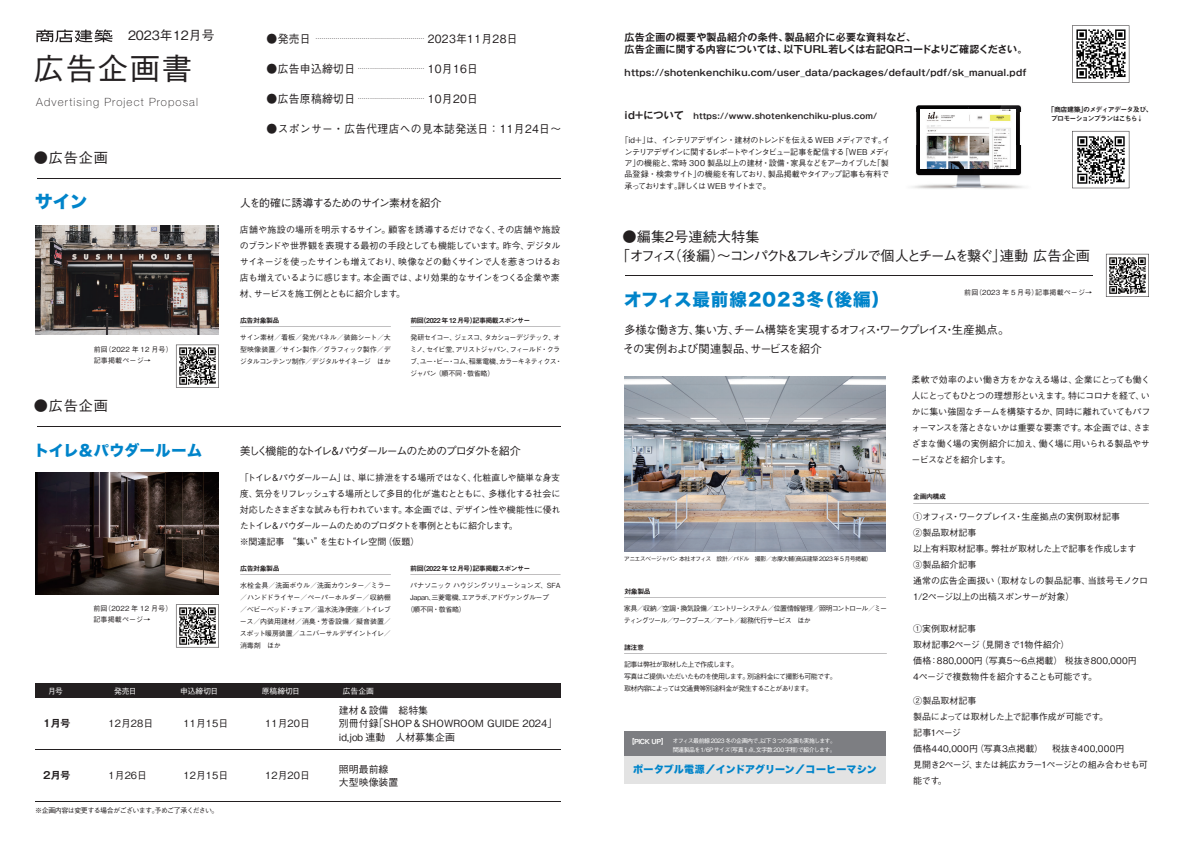
<style>
.page{position:relative;width:1191px;height:842px;background:#fff}
.page>*{position:absolute;margin:0;border:0;box-sizing:border-box;transform-origin:0 0}
.t1{font:30.5px "Gothic BBB Pro Medium 90 pv RKSJ H";letter-spacing:.05em;color:#231f20}
.t2{font:17.5px "Hira Kaku Std W8 90 pv RKSJ H";letter-spacing:.06em;color:#0084ca}
.t3{font:15px "Hira Kaku Std W8 90 pv RKSJ H";letter-spacing:.025em;color:#0084ca}
.t4{font:14.2px/19px "Gothic BBB Pro Medium 90 pv RKSJ H";letter-spacing:-.11em;color:#231f20}
.t5{font:14.2px "Gothic BBB Pro Medium 90 pv RKSJ H";letter-spacing:-.08em;color:#231f20}
.t6{font:12.8px "Gothic BBB Pro Medium 90 pv RKSJ H";letter-spacing:-.01em;color:#231f20}
.t7{font:11.3px "Gothic BBB Pro Medium 90 pv RKSJ H";letter-spacing:.02em;color:#231f20;scale:.95 1}
.t8{font:11.3px/18.4px "Gothic BBB Pro Medium 90 pv RKSJ H";letter-spacing:-.095em;color:#231f20}
.t9{font:100 11.3px "Helvetica Neue";letter-spacing:.1em;color:#231f20}
.t10{font:11px "Gothic BBB Pro Medium 90 pv RKSJ H";letter-spacing:-.115em;color:#231f20}
.t11{font:11px "Gothic BBB Pro Medium 90 pv RKSJ H";letter-spacing:-.09em;color:#231f20}
.t12{font:10px/12px "Gothic MB101 Pr 6 De Bold 90 pv RKSJ H";letter-spacing:.025em;color:#231f20}
.t13{font:10px "Hira Kaku Std W8 90 pv RKSJ H";letter-spacing:.005em;color:#0084ca}
.t14{font:9.9px/13.5px "Gothic BBB Pro Medium 90 pv RKSJ H";color:#231f20}
.t15{font:9.9px "Gothic MB101 Pr 6 De Bold 90 pv RKSJ H";color:#231f20}
.t16{font:9px/16px "Gothic BBB Pro Medium 90 pv RKSJ H";letter-spacing:-.04em;color:#231f20;text-align:justify}
.t17{font:9px/16px "Gothic BBB Pro Medium 90 pv RKSJ H";letter-spacing:-.065em;color:#231f20}
.t18{font:9px/16px "Gothic BBB Pro Medium 90 pv RKSJ H";letter-spacing:-.02em;color:#231f20}
.t19{font:9px/16px "Gothic BBB Pro Medium 90 pv RKSJ H";letter-spacing:-.005em;color:#231f20}
.t20{font:9px "Gothic MB101 Pr 6 De Bold 90 pv RKSJ H";letter-spacing:.025em;color:#231f20}
.t21{font:8px/11.3px "Gothic BBB Pro Medium 90 pv RKSJ H";letter-spacing:-.08em;color:#231f20}
.t22{font:8px "Gothic MB101 Pr 6 De Bold 90 pv RKSJ H";letter-spacing:.025em;color:#231f20}
.t23{font:7.8px "Gothic BBB Pro Medium 90 pv RKSJ H";color:#fff}
.t24{font:7px/12px "Gothic BBB Pro Medium 90 pv RKSJ H";letter-spacing:-.075em;color:#231f20;text-align:justify}
.t25{font:7px/12px "Gothic BBB Pro Medium 90 pv RKSJ H";letter-spacing:-.1em;color:#231f20}
.t26{font:7px/12px "Gothic BBB Pro Medium 90 pv RKSJ H";letter-spacing:-.115em;color:#231f20}
.t27{font:7px/11px "Gothic BBB Pro Medium 90 pv RKSJ H";letter-spacing:.02em;color:#231f20}
.t28{font:7px "Gothic BBB Pro Medium 90 pv RKSJ H";letter-spacing:-.035em;color:#231f20}
.t29{font:6.9px "Midashi Go Pro MB31 90 pv RKSJ H";letter-spacing:-.085em;color:#231f20}
.t30{font:6.9px/9px "Midashi Go Pro MB31 90 pv RKSJ H";letter-spacing:-.11em;color:#231f20}
.t31{font:6.9px "Midashi Go Pro MB31 90 pv RKSJ H";letter-spacing:-.07em;color:#fff}
.t32{font:6.4px "Gothic BBB Pro Medium 90 pv RKSJ H";color:#231f20;scale:.95 1}
.t33{font:6px/9px "Gothic BBB Pro Medium 90 pv RKSJ H";letter-spacing:-.085em;color:#fff}
.t34{font:6px "Gothic BBB Pro Medium 90 pv RKSJ H";letter-spacing:-.09em;color:#231f20}
.s1{font-size:11.3px}
</style>
<div class="page">
<svg style="left:36px;top:30px;width:76px;height:12px"></svg>
<img style="left:916px;top:105px;width:106px;height:8px">
<img style="left:916px;top:113px;width:4px;height:33px">
<img style="left:1016px;top:113px;width:6px;height:33px">
<img style="left:912px;top:146px;width:112px;height:43px">
<img style="left:921px;top:110px;width:94px;height:59px">
<svg style="left:1072px;top:131px;width:57px;height:57px"></svg>
<svg style="left:1072px;top:25px;width:57px;height:58px"></svg>
<hr style="left:35px;top:801px;width:525px;height:1px;background:#231f20">
<hr style="left:35px;top:749px;width:525px;height:1px;background:#231f20">
<div style="left:35px;top:683px;width:525px;height:14px;background:#231f20"></div>
<hr style="left:37px;top:178px;width:523px;height:1px;background:#231f20">
<svg style="left:240px;top:326px;width:151px;height:1px"></svg>
<svg style="left:410px;top:326px;width:150px;height:1px"></svg>
<hr style="left:625px;top:275px;width:467px;height:1px;background:#231f20">
<hr style="left:37px;top:426px;width:523px;height:1px;background:#231f20">
<img style="left:36px;top:225px;width:183px;height:110px">
<img style="left:36px;top:473px;width:183px;height:122px">
<svg style="left:176px;top:345px;width:43px;height:43px"></svg>
<svg style="left:176px;top:604px;width:43px;height:43px"></svg>
<svg style="left:1106px;top:254px;width:43px;height:43px"></svg>
<div style="left:624px;top:732px;width:262px;height:24px;background:#7d7e82"></div>
<div style="left:624px;top:756px;width:262px;height:27px;background:#e3e3e3"></div>
<svg style="left:913px;top:503px;width:236px;height:1px"></svg>
<svg style="left:624px;top:653px;width:263px;height:1px"></svg>
<img style="left:624px;top:377px;width:262px;height:174px">
<h3 class="t6" style="left:128px;top:30px;width:88px">2023年12月号</h3>
<p class="t32" style="left:267px;top:36px;width:266px"><span class="s1">●発売日</span> ……………………………………………… <span class="s1">2023年11月28日</span></p>
<p class="t7" style="left:267px;top:64px;width:224px">●広告申込締切日 <sup>……………………………</sup> 10月16日</p>
<p class="t7" style="left:267px;top:94px;width:224px">●広告原稿締切日 <sup>……………………………</sup> 10月20日</p>
<p class="t7" style="left:267px;top:124px;width:311px">●スポンサー・広告代理店への見本誌発送日：11月24日～</p>
<h1 class="t1" style="left:34px;top:57px;width:160px">広告企画書</h1>
<p class="t9" style="left:36px;top:98px;width:163px">Advertising Project Proposal</p>
<h3 class="t5" style="left:34px;top:153px;width:76px">●広告企画</h3>
<h2 class="t2" style="left:35px;top:195px;width:54px">サイン</h2>
<p class="t11" style="left:240px;top:199px;width:203px">人を的確に誘導するためのサイン素材を紹介</p>
<p class="t16" style="left:240px;top:223px;width:322px">店舗や施設の場所を明示するサイン。顧客を誘導するだけでなく、その店舗や施設のブランドや世界観を表現する最初の手段としても機能しています。昨今、デジタルサイネージを使ったサインも増えており、映像などの動くサインで人を惹きつけるお店も増えているように感じます。本企画では、より効果的なサインをつくる企業や素材、サービスを施工例とともに紹介します。</p>
<p class="t24" style="left:240px;top:332px;width:153px">サイン素材／看板／発光パネル／装飾シート／大型映像装置／サイン製作／グラフィック製作／デジタルコンテンツ制作／デジタルサイネージ　ほか</p>
<p class="t29" style="left:410px;top:318px;width:122px">前回（2022 年 12 月号）記事掲載スポンサー</p>
<p class="t29" style="left:240px;top:318px;width:41px">広告対象製品</p>
<p class="t24" style="left:410px;top:332px;width:154px;text-align:left">発研セイコー、ジェスコ、タカショーデジテック、オミノ、セイビ堂、アリストジャパン、フィールド・クラブ、ユー・ビー・コム、稲葉電機、カラーキネティクス・ジャパン（順不同・敬省略）</p>
<p class="t27" style="left:94px;top:345px;width:80px">前回（2022 年 12 月号）記事掲載ページ→</p>
<h3 class="t5" style="left:34px;top:401px;width:76px">●広告企画</h3>
<h3 class="t3" style="left:34px;top:445px;width:169px">トイレ＆パウダールーム</h3>
<p class="t10" style="left:240px;top:447px;width:282px">美しく機能的なトイレ＆パウダールームのためのプロダクトを紹介</p>
<p class="t17" style="left:240px;top:471px;width:322px">「トイレ＆パウダールーム」は、単に排泄をする場所ではなく、化粧直しや簡単な身支度、気分をリフレッシュする場所として多目的化が進むとともに、多様化する社会に対応したさまざまな試みも行われています。本企画では、デザイン性や機能性に優れたトイレ＆パウダールームのためのプロダクトを事例とともに紹介します。<br>※関連記事 “集い”を生むトイレ空間（仮題）</p>
<p class="t24" style="left:240px;top:580px;width:153px">水栓金具／洗面ボウル／洗面カウンター／ミラー／ハンドドライヤー／ペーパーホルダー／収納棚／ベビーベッド・チェア／温水洗浄便座／トイレブース／内装用建材／消臭・芳香設備／擬音装置／スポット暖房装置／ユニバーサルデザイントイレ／消毒剤　ほか</p>
<p class="t29" style="left:410px;top:566px;width:122px">前回（2022 年 12 月号）記事掲載スポンサー</p>
<p class="t29" style="left:240px;top:566px;width:41px">広告対象製品</p>
<p class="t28" style="left:410px;top:583px;width:152px">パナソニックハウジングソリューションズ、SFA</p>
<p class="t24" style="left:410px;top:592px;width:140px">Japan、三菱電機、エアラボ、アドヴァングループ</p>
<p class="t24" style="left:406px;top:604px;width:61px">（順不同・敬省略）</p>
<p class="t27" style="left:93px;top:604px;width:80px">前回（2022 年 12 月号）記事掲載ページ→</p>
<p class="t23" style="left:48px;top:688px;width:16px">月号</p>
<p class="t23" style="left:114px;top:688px;width:24px">発売日</p>
<p class="t23" style="left:180px;top:688px;width:40px">申込締切日</p>
<p class="t23" style="left:262px;top:688px;width:40px">原稿締切日</p>
<p class="t23" style="left:343px;top:688px;width:33px">広告企画</p>
<p class="t15" style="left:43px;top:719px;width:29px">1月号</p>
<p class="t14" style="left:109px;top:717px;width:46px">12月28日</p>
<p class="t14" style="left:184px;top:717px;width:46px">11月15日</p>
<p class="t14" style="left:265px;top:717px;width:46px">11月20日</p>
<p class="t15" style="left:43px;top:771px;width:29px">2月号</p>
<p class="t14" style="left:109px;top:770px;width:40px">1月26日</p>
<p class="t14" style="left:184px;top:770px;width:46px">12月15日</p>
<p class="t14" style="left:265px;top:770px;width:46px">12月20日</p>
<p class="t24" style="left:35px;top:806px;width:185px">※企画内容は変更する場合がございます。予めご了承ください。</p>
<p class="t14" style="left:339px;top:705px;width:220px">建材＆設備　総特集<br>別冊付録「SHOP＆SHOWROOM GUIDE 2024」id,job 連動　人材募集企画</p>
<p class="t14" style="left:339px;top:763px;width:61px">照明最前線大型映像装置</p>
<p class="t12" style="left:624px;top:32px;width:404px">広告企画の概要や製品紹介の条件、製品紹介に必要な資料など、<br>広告企画に関する内容については、以下URL若しくは右記QRコードよりご確認ください。</p>
<p class="t20" style="left:624px;top:69px;width:403px">https://shotenkenchiku.com/user_data/packages/default/pdf/sk_manual.pdf</p>
<p class="t12" style="left:624px;top:111px;width:61px">id＋について</p>
<p class="t21" style="left:624px;top:136px;width:267px;text-indent:-4px">「id＋」は、インテリアデザイン・建材のトレンドを伝える WEB メディアです。インテリアデザインに関するレポートやインタビュー記事を配信する「WEB メディア」の機能と、常時 300 製品以上の建材・設備・家具などをアーカイブした「製品登録・検索サイト」の機能を有しており、製品掲載やタイアップ記事も有料で承っております。詳しくは WEB サイトまで。</p>
<p class="t22" style="left:693px;top:113px;width:185px">https://www.shotenkenchiku-plus.com/</p>
<p class="t30" style="left:1051px;top:106px;width:103px;text-indent:-3px">「商店建築」のメディアデータ及び、プロモーションプランはこちら↓</p>
<h3 class="t4" style="left:616px;top:229px;width:476px;text-indent:7px">●編集２号連続大特集<br>「オフィス（後編）～コンパクト＆フレキシブルで個人とチームを繋ぐ」連動 広告企画</h3>
<h2 class="t2" style="left:624px;top:293px;width:267px">オフィス最前線2023冬（後編）</h2>
<p class="t8" style="left:623px;top:322px;width:388px">多様な働き方、集い方、チーム構築を実現するオフィス・ワークプレイス・生産拠点。その実例および関連製品、サービスを紹介</p>
<p class="t16" style="left:911px;top:373px;width:240px">柔軟で効率のよい働き方をかなえる場は、企業にとっても働く人にとってもひとつの理想形といえます。特にコロナを経て、いかに集い強固なチームを構築するか、同時に離れていてもパフォーマンスを落とさないかは重要な要素です。本企画では、さまざまな働く場の実例紹介に加え、働く場に用いられる製品やサービスなどを紹介します。</p>
<p class="t27" style="left:964px;top:288px;width:129px">前回（2023 年 5 月号）記事掲載ページ→</p>
<p class="t34" style="left:624px;top:557px;width:250px">アニエスベージャパン本社オフィス　設計／パドル　撮影／志摩大輔（商店建築 2023 年 5 月号掲載）</p>
<p class="t29" style="left:624px;top:588px;width:28px">対象製品</p>
<p class="t26" style="left:624px;top:603px;width:265px">家具／収納／空調・換気設備／エントリーシステム／位置情報管理／照明コントロール／ミーティングツール／ワークブース／アート／総務代行サービス　ほか</p>
<p class="t29" style="left:624px;top:645px;width:22px">諸注意</p>
<p class="t25" style="left:624px;top:659px;width:214px">記事は弊社が取材した上で作成します。<br>写真はご提供いただいたものを使用します。別途料金にて撮影も可能です。取材内容によっては交通費等別途料金が発生することがあります。</p>
<p class="t33" style="left:672px;top:737px;width:165px">オフィス最前線 2023 冬の企画内で、以下 3 つの企画も実施します。関連製品を1/6P サイズ（写真1点、文字数 200 字程）で紹介します。</p>
<p class="t13" style="left:633px;top:765px;width:245px">ポータブル電源／インドアグリーン／コーヒーマシン</p>
<p class="t31" style="left:628px;top:739px;width:41px">【PICK UP】</p>
<p class="t29" style="left:913px;top:494px;width:34px">企画内構成</p>
<p class="t18" style="left:913px;top:509px;width:236px">①オフィス・ワークプレイス・生産拠点の実例取材記事<br>②製品取材記事<br>以上有料取材記事。弊社が取材した上で記事を作成します<br>③製品紹介記事<br>通常の広告企画扱い（取材なしの製品記事、当該号モノクロ<br>1/2ページ以上の出稿スポンサーが対象）</p>
<p class="t19" style="left:913px;top:621px;width:225px">①実例取材記事<br>取材記事2ページ（見開きで1物件紹介）　<br>価格：880,000円（写真5～6点掲載） 税抜き800,000円<br>4ページで複数物件を紹介することも可能です。</p>
<p class="t16" style="left:913px;top:694px;width:236px;text-align:left">②製品取材記事<br>製品によっては取材した上で記事作成が可能です。<br>記事1ページ　<br>価格440,000円（写真3点掲載）　税抜き400,000円<br>見開き2ページ、または純広カラー1ページとの組み合わせも可能です。</p>
</div>
